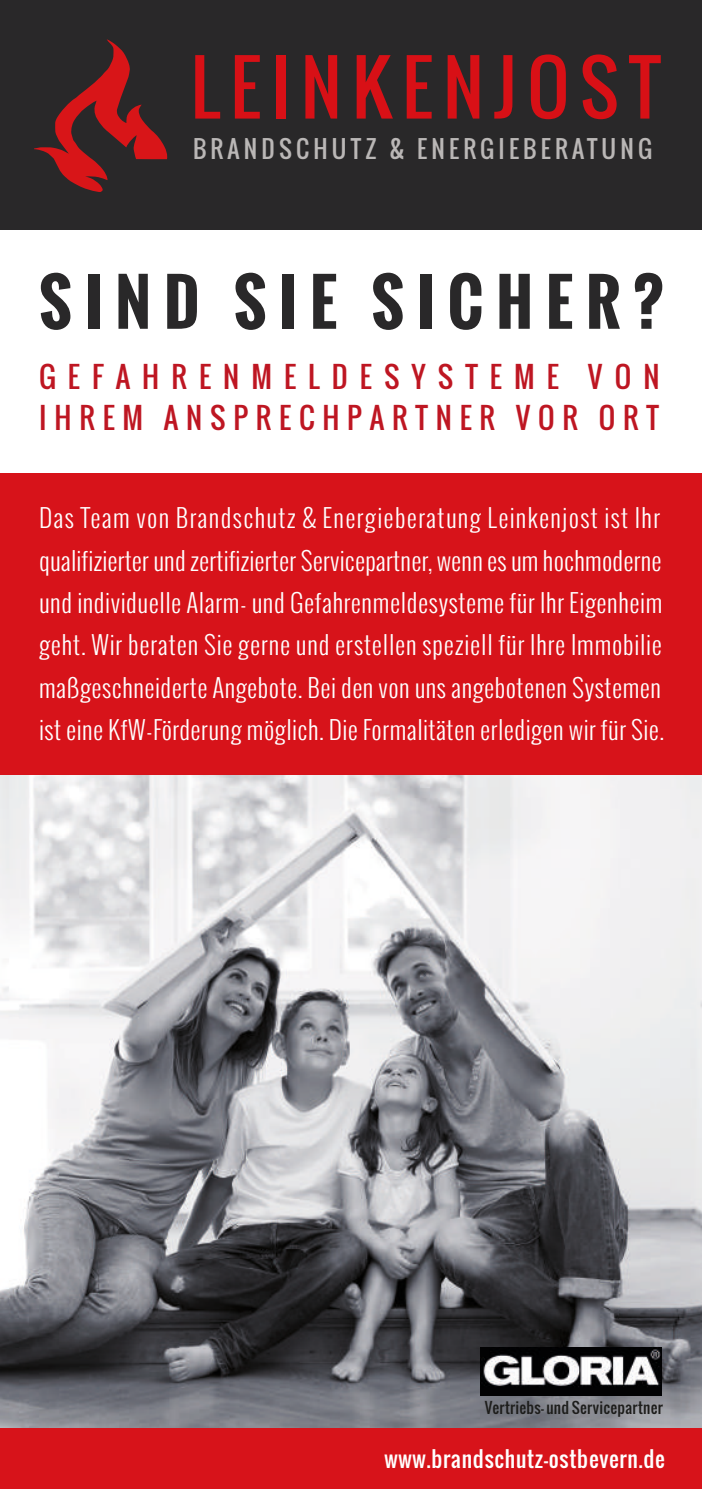
<style>
.page{position:relative;width:702px;height:1489px;background:#fff}
.page>*{position:absolute;margin:0;border:0;box-sizing:border-box;transform-origin:0 0}
.t1{font:72.5px "Oswald";letter-spacing:.145em;color:#d81016}
.t2{font:700 62.5px "Oswald";letter-spacing:.205em;color:#292829}
.t3{font:28.75px/40.8px "Oswald";letter-spacing:.27em;color:#be1622}
.t4{font:300 25px/42.2px "Oswald";letter-spacing:.015em;color:#fff}
.t5{font:24px "Oswald";letter-spacing:.175em;color:#bab7b6}
.t6{font:21.5px "Oswald";letter-spacing:.035em;color:#fff}
.t7{font:15px "Oswald";letter-spacing:.02em;color:#1d1d1b}
</style>
<div class="page">
<img style="left:0;top:775px;width:702px;height:653px">
<div style="left:0;top:473px;width:702px;height:302px;background:#d7131a"></div>
<div style="left:0;top:1428px;width:702px;height:60px;background:#d7131a"></div>
<img style="left:480px;top:1347px;width:182px;height:48px">
<div style="left:0;top:0;width:702px;height:229px;background:#292829"></div>
<svg style="left:34px;top:39px;width:134px;height:153px"></svg>
<h1 class="t1" style="left:191px;top:33px;width:471px">LEINKENJOST</h1>
<p class="t5" style="left:193px;top:130px;width:460px">BRANDSCHUTZ &amp; ENERGIEBERATUNG</p>
<h2 class="t2" style="left:39px;top:255px;width:625px">SIND SIE SICHER?</h2>
<p class="t3" style="left:39px;top:356px;width:622px">GEFAHRENMELDESYSTEME VON<br>IHREM ANSPRECHPARTNER VOR ORT</p>
<p class="t4" style="left:39px;top:496px;width:626px">Das Team von Brandschutz &amp; Energieberatung Leinkenjost ist Ihr qualifizierter und zertifizierter Servicepartner, wenn es um hochmoderne und individuelle Alarm- und Gefahrenmeldesysteme für Ihr Eigenheim geht. Wir beraten Sie gerne und erstellen speziell für Ihre Immobilie maßgeschneiderte Angebote. Bei den von uns angebotenen Systemen ist eine KfW-Förderung möglich. Die Formalitäten erledigen wir für Sie.</p>
<p class="t7" style="left:484px;top:1396px;width:179px">Vertriebs- und Servicepartner</p>
<p class="t6" style="left:384px;top:1442px;width:282px">www.brandschutz-ostbevern.de</p>
</div>
